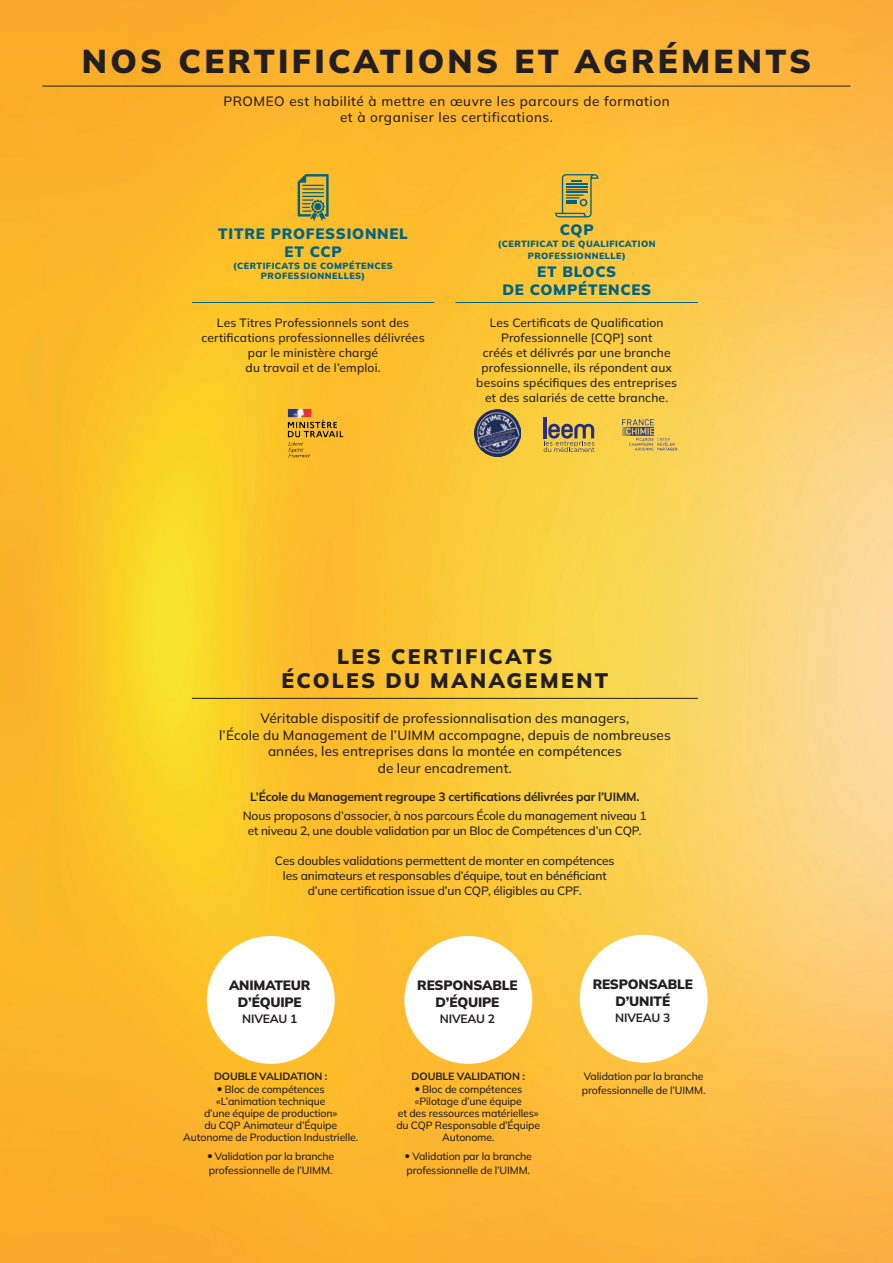
<style>
.page{position:relative;width:893px;height:1263px;background:#fff}
.page>*{position:absolute;margin:0;border:0;box-sizing:border-box;transform-origin:0 0}
.t1{font:900 33px "Mulish";letter-spacing:.1em;color:#231f20}
.t2{font:900 21px "Mulish";letter-spacing:.11em;color:#231f20}
.t3{font:900 15px "Mulish";letter-spacing:.05em;color:#016484}
.t4{font:500 13.5px "Mulish";letter-spacing:.01em;color:#231f20}
.t5{font:500 13.5px "Mulish";letter-spacing:.04em;color:#231f20}
.t6{font:900 13.5px "Mulish";letter-spacing:-.01em;color:#231f20}
.t7{font:500 12px/15px "Mulish";letter-spacing:.005em;color:#231f20;text-align:center}
.t8{font:700 12px "Mulish";letter-spacing:-.01em;color:#231f20}
.t9{font:500 10.5px "Mulish";letter-spacing:-.01em;color:#231f20}
.t10{font:700 10.5px "Mulish";letter-spacing:-.01em;color:#231f20}
.t11{font:900 9px "Mulish";letter-spacing:.05em;color:#016484}
</style>
<div class="page">
<img style="left:0;top:0;width:893px;height:1263px">
<hr style="left:43px;top:86px;width:807px;height:1px;background:#231f20">
<hr style="left:456px;top:302px;width:242px;height:1px;background:#016484">
<hr style="left:192px;top:302px;width:242px;height:1px;background:#016484">
<svg style="left:298px;top:174px;width:31px;height:47px"></svg>
<div style="left:314px;top:203px;width:7px;height:7px;background:#016484;border-radius:50%"></div>
<svg style="left:555px;top:174px;width:43px;height:43px;background:#b4a54c"></svg>
<hr style="left:192px;top:698px;width:506px;height:1px;background:#231f20">
<div style="left:207px;top:936px;width:128px;height:128px;background:#fff;border-radius:50%"></div>
<div style="left:404px;top:936px;width:128px;height:128px;background:#fff;border-radius:50%"></div>
<div style="left:580px;top:935px;width:128px;height:128px;background:#fff;border-radius:50%"></div>
<img style="left:474px;top:410px;width:46px;height:46px">
<hr style="left:544px;top:417px;width:3px;height:21px;background:#272e80">
<svg style="left:544px;top:424px;width:50px;height:28px"></svg>
<img style="left:618px;top:416px;width:63px;height:36px">
<img style="left:287px;top:408px;width:56px;height:50px">
<svg style="left:218px;top:1086px;width:4px;height:5px"></svg>
<svg style="left:208px;top:1154px;width:4px;height:4px"></svg>
<svg style="left:415px;top:1086px;width:4px;height:5px"></svg>
<svg style="left:405px;top:1154px;width:5px;height:4px"></svg>
<p class="t1" style="left:82px;top:39px;width:731px">NOS CERTIFICATIONS ET AGRÉMENTS</p>
<p class="t5" style="left:223px;top:92px;width:448px">PROMEO est habilité à mettre en œuvre les parcours de formation</p>
<p class="t5" style="left:340px;top:108px;width:214px">et à organiser les certifications.</p>
<p class="t3" style="left:218px;top:223px;width:191px">TITRE PROFESSIONNEL</p>
<p class="t3" style="left:284px;top:241px;width:59px">ET CCP</p>
<p class="t11" style="left:233px;top:259px;width:161px">(CERTIFICATS DE COMPÉTENCES</p>
<p class="t11" style="left:261px;top:270px;width:106px">PROFESSIONNELLES)</p>
<p class="t7" style="left:201px;top:315px;width:225px">Les Titres Professionnels sont des certifications professionnelles délivrées par le ministère chargé</p>
<p class="t7" style="left:246px;top:360px;width:136px">du travail et de l’emploi.</p>
<p class="t3" style="left:560px;top:220px;width:35px">CQP</p>
<p class="t11" style="left:498px;top:238px;width:159px">(CERTIFICAT DE QUALIFICATION</p>
<p class="t11" style="left:528px;top:250px;width:99px">PROFESSIONNELLE)</p>
<p class="t3" style="left:537px;top:262px;width:81px">ET BLOCS</p>
<p class="t3" style="left:502px;top:280px;width:150px">DE COMPÉTENCES</p>
<p class="t7" style="left:490px;top:315px;width:175px">Les Certificats de Qualification<br>Professionnelle [CQP] sont</p>
<p class="t7" style="left:476px;top:345px;width:202px">créés et délivrés par une branche professionnelle, ils répondent aux besoins spécifiques des entreprises</p>
<p class="t7" style="left:485px;top:390px;width:184px">et des salariés de cette branche.</p>
<p class="t2" style="left:337px;top:642px;width:217px">LES CERTIFICATS</p>
<p class="t2" style="left:282px;top:666px;width:328px">ÉCOLES DU MANAGEMENT</p>
<p class="t4" style="left:260px;top:709px;width:370px">Véritable dispositif de professionnalisation des managers,</p>
<p class="t4" style="left:219px;top:726px;width:453px">l’École du Management de l’UIMM accompagne, depuis de nombreuses</p>
<p class="t4" style="left:268px;top:742px;width:355px">années, les entreprises dans la montée en compétences</p>
<p class="t4" style="left:378px;top:759px;width:136px">de leur encadrement.</p>
<p class="t8" style="left:250px;top:788px;width:391px">L’École du Management regroupe 3 certifications délivrées par l’UIMM.</p>
<p class="t7" style="left:243px;top:808px;width:405px">Nous proposons d’associer, à nos parcours École du management niveau 1</p>
<p class="t7" style="left:248px;top:823px;width:395px">et niveau 2, une double validation par un Bloc de Compétences d’un CQP.</p>
<p class="t7" style="left:275px;top:853px;width:341px">Ces doubles validations permettent de monter en compétences</p>
<p class="t7" style="left:283px;top:868px;width:325px">les animateurs et responsables d’équipe, tout en bénéficiant</p>
<p class="t7" style="left:308px;top:883px;width:276px">d’une certification issue d’un CQP, éligibles au CPF.</p>
<p class="t6" style="left:229px;top:976px;width:83px">ANIMATEUR</p>
<p class="t6" style="left:238px;top:993px;width:65px">D’ÉQUIPE</p>
<p class="t8" style="left:242px;top:1011px;width:57px">NIVEAU 1</p>
<p class="t10" style="left:214px;top:1069px;width:115px">DOUBLE VALIDATION :</p>
<p class="t9" style="left:225px;top:1081px;width:102px">Bloc de compétences</p>
<p class="t9" style="left:216px;top:1093px;width:111px">«L’animation technique</p>
<p class="t9" style="left:204px;top:1105px;width:135px">d’une équipe de production»</p>
<p class="t9" style="left:204px;top:1117px;width:134px">du CQP Animateur d’Équipe</p>
<p class="t9" style="left:183px;top:1129px;width:176px">Autonome de Production Industrielle.</p>
<p class="t9" style="left:215px;top:1149px;width:121px">Validation par la branche</p>
<p class="t9" style="left:209px;top:1163px;width:125px">professionnelle de l’UIMM.</p>
<p class="t6" style="left:417px;top:976px;width:102px">RESPONSABLE</p>
<p class="t6" style="left:435px;top:993px;width:65px">D’ÉQUIPE</p>
<p class="t8" style="left:440px;top:1011px;width:57px">NIVEAU 2</p>
<p class="t10" style="left:412px;top:1069px;width:115px">DOUBLE VALIDATION :</p>
<p class="t9" style="left:422px;top:1081px;width:102px">Bloc de compétences</p>
<p class="t9" style="left:415px;top:1093px;width:109px">«Pilotage d’une équipe</p>
<p class="t9" style="left:398px;top:1105px;width:142px">et des ressources matérielles»</p>
<p class="t9" style="left:396px;top:1117px;width:145px">du CQP Responsable d’Équipe</p>
<p class="t9" style="left:442px;top:1129px;width:54px">Autonome.</p>
<p class="t9" style="left:412px;top:1149px;width:121px">Validation par la branche</p>
<p class="t9" style="left:406px;top:1163px;width:125px">professionnelle de l’UIMM.</p>
<p class="t6" style="left:593px;top:975px;width:102px">RESPONSABLE</p>
<p class="t6" style="left:615px;top:991px;width:56px">D’UNITÉ</p>
<p class="t8" style="left:615px;top:1009px;width:57px">NIVEAU 3</p>
<p class="t9" style="left:584px;top:1069px;width:121px">Validation par la branche</p>
<p class="t9" style="left:582px;top:1083px;width:125px">professionnelle de l’UIMM.</p>
</div>
